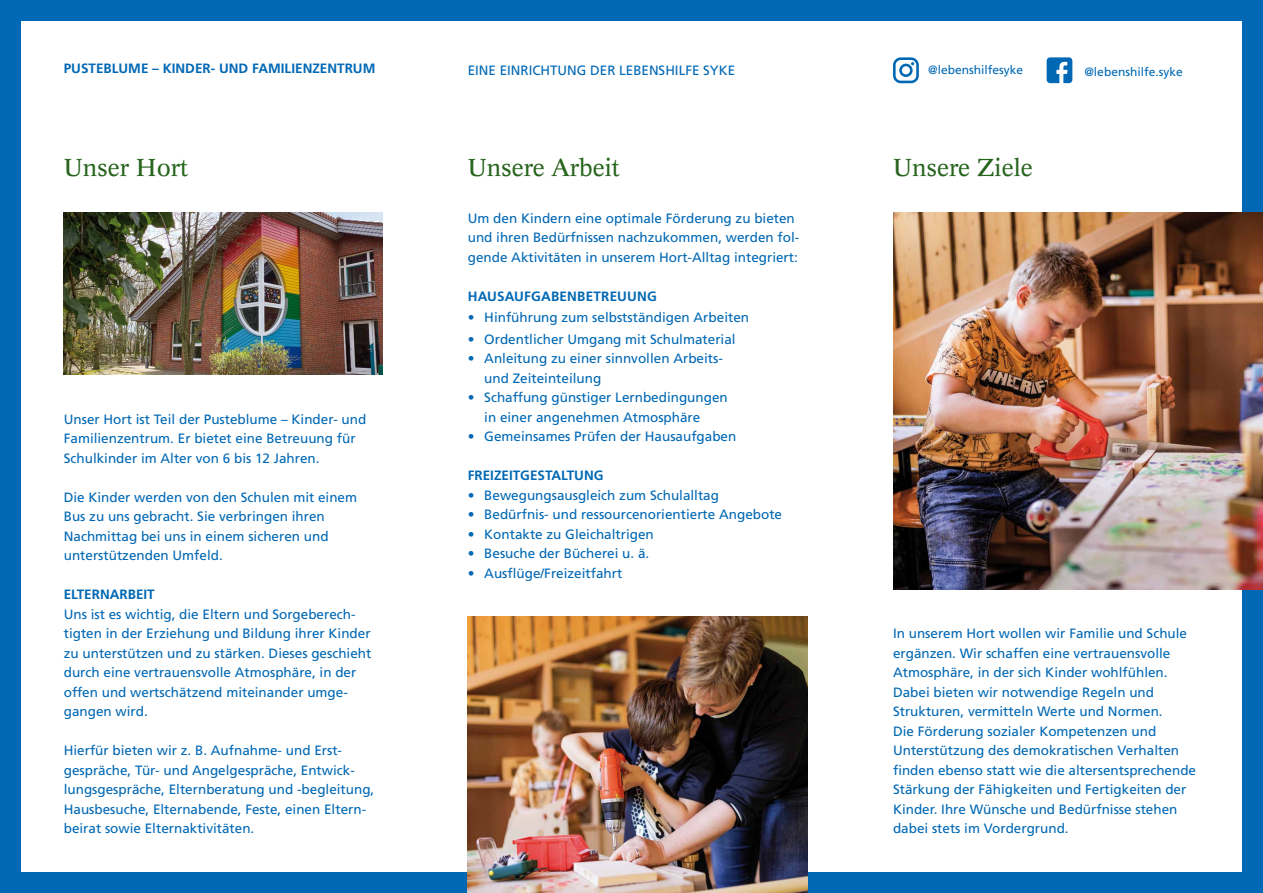
<style>
.page{position:relative;width:1263px;height:893px;background:#0068b4}
.page>*{position:absolute;margin:0;border:0;box-sizing:border-box;transform-origin:0 0}
.t1{font:24px "Concorde";color:#26641c}
.t2{font:13.5px/19.5px "Frutiger LT Std";color:#0068b4}
.t3{font:700 13.5px "Frutiger LT Std";color:#0068b4}
.t4{font:12px "Frutiger LT Std";color:#0068b4}
</style>
<div class="page">
<div style="left:21px;top:21px;width:1221px;height:851px;background:#fff"></div>
<img style="left:893px;top:213px;width:370px;height:377px">
<img style="left:468px;top:617px;width:340px;height:276px">
<img style="left:64px;top:213px;width:319px;height:162px">
<svg style="left:1047px;top:57px;width:25px;height:26px"></svg>
<svg style="left:893px;top:57px;width:26px;height:26px"></svg>
<p class="t3" style="left:64px;top:60px;width:313px">PUSTEBLUME – KINDER- UND FAMILIENZENTRUM</p>
<h1 class="t1" style="left:64px;top:152px;width:126px">Unser Hort</h1>
<p class="t2" style="left:64px;top:409px;width:304px">Unser Hort ist Teil der Pusteblume – Kinder- und<br>Familienzentrum. Er bietet eine Betreuung für<br>Schulkinder im Alter von 6 bis 12 Jahren.</p>
<p class="t2" style="left:64px;top:487px;width:295px">Die Kinder werden von den Schulen mit einem Bus zu uns gebracht. Sie verbringen ihren Nachmittag bei uns in einem sicheren und unterstützenden Umfeld.</p>
<p class="t3" style="left:64px;top:586px;width:93px">ELTERNARBEIT</p>
<p class="t2" style="left:64px;top:604px;width:309px">Uns ist es wichtig, die Eltern und Sorgeberech&shy;tigten in der Erziehung und Bildung ihrer Kinder zu unterstützen und zu stärken. Dieses geschieht durch eine vertrauensvolle Atmosphäre, in der offen und wertschätzend miteinander umge&shy;gangen wird.</p>
<p class="t2" style="left:64px;top:741px;width:312px">Hierfür bieten wir z. B. Aufnahme- und Erst&shy;gespräche, Tür- und Angelgespräche, Entwick&shy;lungsgespräche, Elternberatung und -begleitung, Hausbesuche, Elternabende, Feste, einen Eltern&shy;beirat sowie Elternaktivitäten.</p>
<p class="t2" style="left:468px;top:61px;width:269px">EINE EINRICHTUNG DER LEBENSHILFE SYKE</p>
<p class="t4" style="left:928px;top:63px;width:96px">@lebenshilfesyke</p>
<p class="t4" style="left:1084px;top:64px;width:100px">@lebenshilfe.syke</p>
<h1 class="t1" style="left:468px;top:152px;width:154px">Unsere Arbeit</h1>
<h1 class="t1" style="left:893px;top:152px;width:141px">Unsere Ziele</h1>
<p class="t2" style="left:468px;top:208px;width:333px">Um den Kindern eine optimale Förderung zu bieten und ihren Bedürfnissen nachzukommen, werden fol&shy;gende Aktivitäten in unserem Hort-Alltag integriert:</p>
<p class="t3" style="left:468px;top:288px;width:191px">HAUSAUFGABENBETREUUNG</p>
<p class="t2" style="left:468px;top:308px;width:283px">• Hinführung zum selbstständigen Arbeiten</p>
<p class="t2" style="left:468px;top:330px;width:269px">• Ordentlicher Umgang mit Schulmaterial</p>
<p class="t2" style="left:484px;top:349px;width:240px;text-indent:-16px">• Anleitung zu einer sinnvollen Arbeits&shy;und Zeiteinteilung</p>
<p class="t2" style="left:484px;top:388px;width:245px;text-indent:-16px">• Schaffung günstiger Lernbedingungen in einer angenehmen Atmosphäre</p>
<p class="t2" style="left:468px;top:427px;width:270px">• Gemeinsames Prüfen der Hausaufgaben</p>
<p class="t3" style="left:468px;top:468px;width:137px">FREIZEITGESTALTUNG</p>
<p class="t2" style="left:468px;top:486px;width:253px">• Bewegungsausgleich zum Schulalltag</p>
<p class="t2" style="left:468px;top:505px;width:316px">• Bedürfnis- und ressourcenorientierte Angebote</p>
<p class="t2" style="left:468px;top:524px;width:188px">• Kontakte zu Gleichaltrigen</p>
<p class="t2" style="left:468px;top:544px;width:183px">• Besuche der Bücherei u. ä.</p>
<p class="t2" style="left:468px;top:563px;width:156px">• Ausflüge/Freizeitfahrt</p>
<p class="t2" style="left:893px;top:624px;width:305px">In unserem Hort wollen wir Familie und Schule ergänzen. Wir schaffen eine vertrauensvolle Atmosphäre, in der sich Kinder wohlfühlen.<br>Dabei bieten wir notwendige Regeln und Strukturen, vermitteln Werte und Normen.<br>Die Förderung sozialer Kompetenzen und Unterstützung des demokratischen Verhalten finden ebenso statt wie die altersentsprechende Stärkung der Fähigkeiten und Fertigkeiten der Kinder. Ihre Wünsche und Bedürfnisse stehen dabei stets im Vordergrund.</p>
</div>
